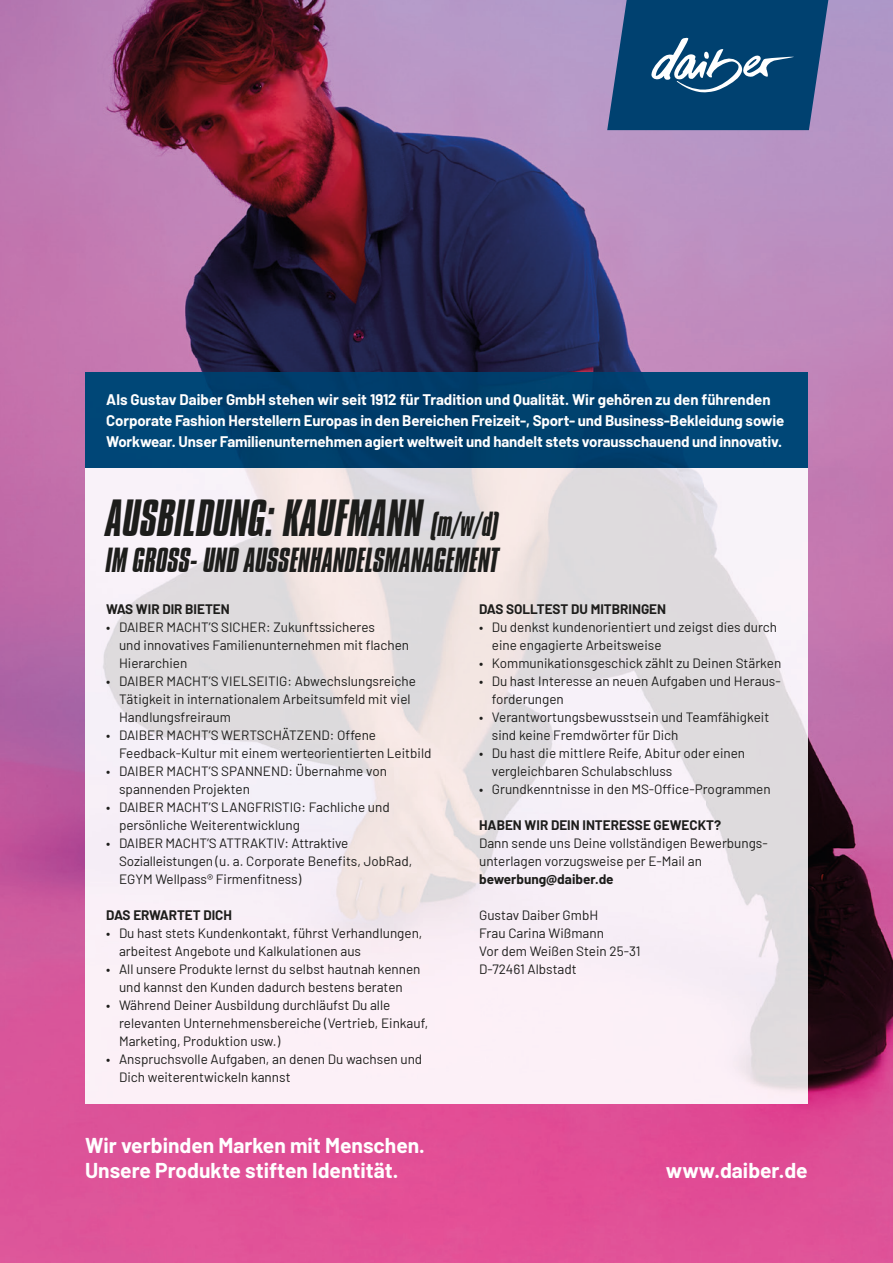
<style>
.page{position:relative;width:893px;height:1263px;background:#fff}
.page>*{position:absolute;margin:0;border:0;box-sizing:border-box;transform-origin:0 0}
.t1{font:italic 45px "Compacta BT";color:#1d1d1b}
.t2{font:italic 30px "Compacta BT";color:#1d1d1b}
.t3{font:700 21px/25.2px "Barlow";color:#fff}
.t4{font:700 15px/21px "Barlow";letter-spacing:-.01em;color:#fff}
.t5{font:13.5px/18px "Barlow";color:#1d1d1b}
.t6{font:700 13.5px "Barlow";color:#1d1d1b}
.s1{font-size:30px}
</style>
<div class="page">
<img style="left:0;top:0;width:893px;height:1263px">
<img style="left:85px;top:373px;width:723px;height:730px">
<svg style="left:607px;top:0;width:221px;height:130px;background:#1f5480"></svg>
<p class="t4" style="left:106px;top:388px;width:679px">Als Gustav Daiber GmbH stehen wir seit 1912 für Tradition und Qualität. Wir gehören zu den führenden<br>Corporate Fashion Herstellern Europas in den Bereichen Freizeit-, Sport- und Business-Bekleidung sowie<br>Workwear. Unser Familienunternehmen agiert weltweit und handelt stets vorausschauend und innovativ.</p>
<h1 class="t1" style="left:106px;top:492px;width:394px">AUSBILDUNG: KAUFMANN <span class="s1">(m/w/d)</span></h1>
<h2 class="t2" style="left:106px;top:542px;width:394px">IM GROSS- UND AUSSENHANDELSMANAGEMENT</h2>
<p class="t6" style="left:106px;top:599px;width:125px">WAS WIR DIR BIETEN</p>
<p class="t5" style="left:119px;top:617px;width:292px;text-indent:-13px">• DAIBER MACHT’S SICHER: Zukunftssicheres<br>und innovatives Familienunternehmen mit flachen<br>Hierarchien</p>
<p class="t5" style="left:119px;top:671px;width:298px;text-indent:-13px">• DAIBER MACHT’S VIELSEITIG: Abwechslungsreiche<br>Tätigkeit in internationalem Arbeitsumfeld mit viel<br>Handlungsfreiraum</p>
<p class="t5" style="left:119px;top:725px;width:314px;text-indent:-13px">• DAIBER MACHT’S WERTSCHÄTZEND: Offene<br>Feedback-Kultur mit einem werteorientierten Leitbild</p>
<p class="t5" style="left:119px;top:761px;width:269px;text-indent:-13px">• DAIBER MACHT’S SPANNEND: Übernahme von spannenden Projekten</p>
<p class="t5" style="left:119px;top:797px;width:272px;text-indent:-13px">• DAIBER MACHT’S LANGFRISTIG: Fachliche und persönliche Weiterentwicklung</p>
<p class="t5" style="left:119px;top:833px;width:295px;text-indent:-13px">• DAIBER MACHT’S ATTRAKTIV: Attraktive<br>Sozialleistungen (u. a. Corporate Benefits, JobRad,<br>EGYM Wellpass® Firmenfitness)</p>
<p class="t6" style="left:106px;top:905px;width:127px">DAS ERWARTET DICH</p>
<p class="t5" style="left:119px;top:923px;width:305px;text-indent:-13px">• Du hast stets Kundenkontakt, führst Verhandlungen, arbeitest Angebote und Kalkulationen aus</p>
<p class="t5" style="left:106px;top:959px;width:316px;text-align:center">• All unsere Produkte lernst du selbst hautnah kennen und kannst den Kunden dadurch bestens beraten</p>
<p class="t5" style="left:119px;top:995px;width:311px;text-indent:-13px">• Während Deiner Ausbildung durchläufst Du alle relevanten Unternehmensbereiche (Vertrieb, Einkauf,<br>Marketing, Produktion usw.)</p>
<p class="t5" style="left:119px;top:1049px;width:305px;text-indent:-13px">• Anspruchsvolle Aufgaben, an denen Du wachsen und<br>Dich weiterentwickeln kannst</p>
<p class="t6" style="left:479px;top:599px;width:189px">DAS SOLLTEST DU MITBRINGEN</p>
<p class="t5" style="left:492px;top:617px;width:287px;text-indent:-13px">• Du denkst kundenorientiert und zeigst dies durch eine engagierte Arbeitsweise</p>
<p class="t5" style="left:479px;top:653px;width:304px">• Kommunikationsgeschick zählt zu Deinen Stärken</p>
<p class="t5" style="left:492px;top:671px;width:290px;text-indent:-13px">• Du hast Interesse an neuen Aufgaben und Heraus&shy;forderungen</p>
<p class="t5" style="left:492px;top:707px;width:279px;text-indent:-13px">• Verantwortungsbewusstsein und Teamfähigkeit sind keine Fremdwörter für Dich</p>
<p class="t5" style="left:492px;top:743px;width:255px;text-indent:-13px">• Du hast die mittlere Reife, Abitur oder einen vergleichbaren Schulabschluss</p>
<p class="t5" style="left:479px;top:779px;width:293px">• Grundkenntnisse in den MS-Office-Programmen</p>
<p class="t6" style="left:479px;top:815px;width:243px">HABEN WIR DEIN INTERESSE GEWECKT?</p>
<p class="t5" style="left:479px;top:833px;width:290px">Dann sende uns Deine vollständigen Bewerbungs&shy;unterlagen vorzugsweise per E-Mail an</p>
<p class="t6" style="left:479px;top:869px;width:136px">bewerbung@daiber.de</p>
<p class="t5" style="left:479px;top:905px;width:163px">Gustav Daiber GmbH<br>Frau Carina Wißmann<br>Vor dem Weißen Stein 25-31<br>D-72461 Albstadt</p>
<h3 class="t3" style="left:85px;top:1131px;width:341px">Wir verbinden Marken mit Menschen.<br>Unsere Produkte stiften Identität.</h3>
<h3 class="t3" style="left:666px;top:1156px;width:143px">www.daiber.de</h3>
</div>
